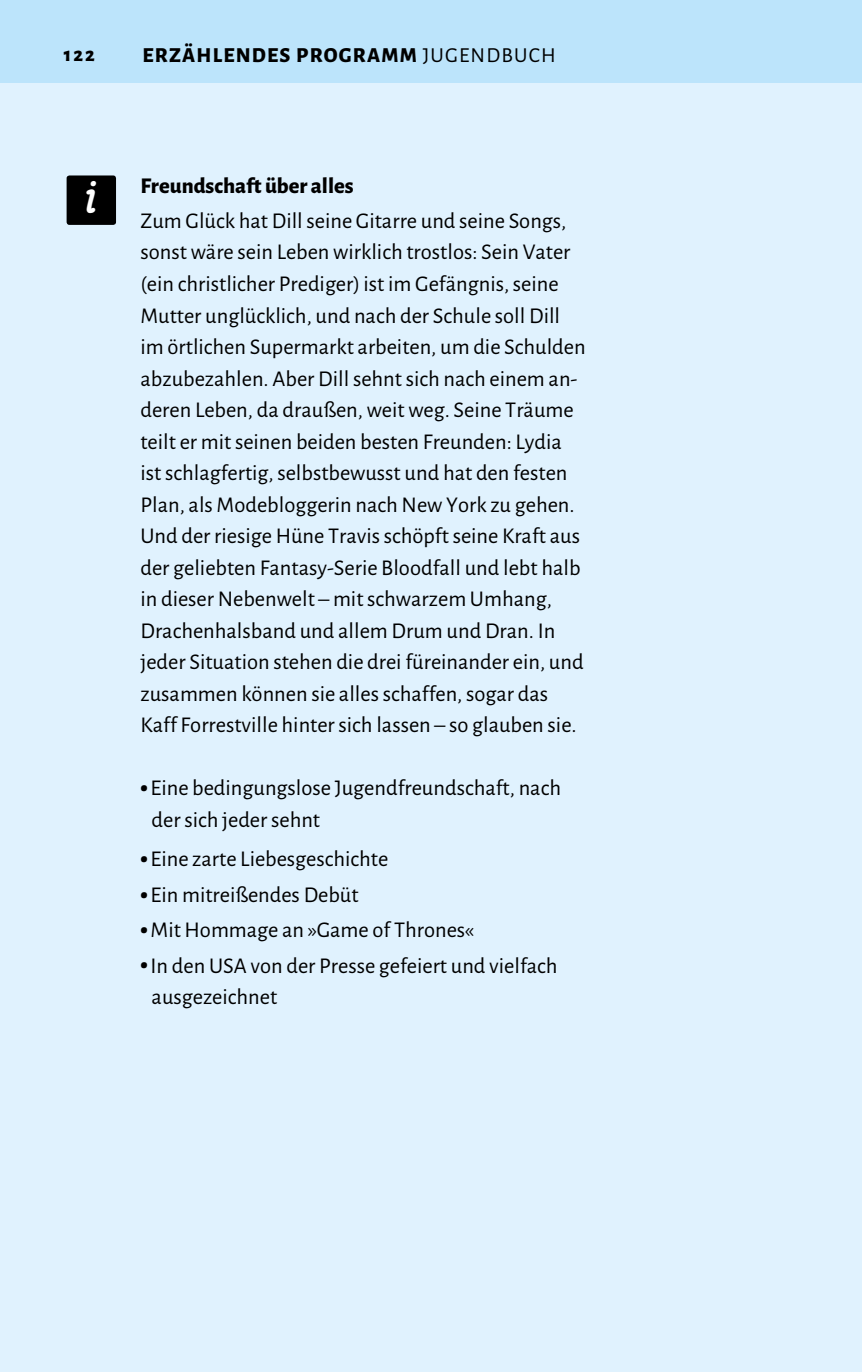
<style>
.page{position:relative;width:862px;height:1372px;background:#fff}
.page>*{position:absolute;margin:0;border:0;box-sizing:border-box;transform-origin:0 0}
.t1{font:22.5px/31.5px "Alegreya Sans";color:#000}
.t2{font:800 21.38px "Alegreya Sans";letter-spacing:.055em;color:#000}
.t3{font:800 20.25px "Alegreya Sans";color:#000}
.s1{font-weight:400}
.s2{font-family:"Poppl College Two BQ";font-weight:500;font-size:48.82px;color:#fff}
.s3{font-weight:800}
.s4{font-weight:900;font-style:italic}
</style>
<div class="page">
<div style="left:0;top:81px;width:861px;height:1290px;background:#e0f2fe"></div>
<div style="left:67px;top:175px;width:49px;height:50px;background:#000;border-radius:3px"></div>
<div style="left:0;top:0;width:861px;height:83px;background:#bce4fb"></div>
<p class="t3" style="left:64px;top:43px;width:32px">122</p>
<p class="t2" style="left:142px;top:43px;width:414px">ERZÄHLENDES PROGRAMM <span class="s1">JUGENDBUCH</span></p>
<p class="t1" style="left:140px;top:169px;width:427px;line-height:35.6px;text-indent:-56px"><span class="s2">i</span> <span class="s3">Freundschaft über alles<br></span>Zum Glück hat Dill seine Gitarre und seine Songs,</p>
<p class="t1" style="left:140px;top:238px;width:446px">sonst wäre sein Leben wirklich trostlos: Sein Vater (ein christlicher Prediger) ist im Gefängnis, seine Mutter unglücklich, und nach der Schule soll Dill im örtlichen Supermarkt arbeiten, um die Schulden abzubezahlen. Aber Dill sehnt sich nach einem an&shy;deren Leben, da draußen, weit weg. Seine Träume teilt er mit seinen beiden besten Freunden: Lydia ist schlagfertig, selbstbewusst und hat den festen Plan, als Modebloggerin nach New York zu gehen.<br>Und der riesige Hüne Travis schöpft seine Kraft aus der geliebten Fantasy-Serie Bloodfall und lebt halb in dieser Nebenwelt – mit schwarzem Umhang, Drachenhalsband und allem Drum und Dran. In jeder Situation stehen die drei füreinander ein, und zusammen können sie alles schaffen, sogar das Kaff Forrestville hinter sich lassen – so glauben sie.</p>
<p class="t1" style="left:151px;top:773px;width:411px;text-indent:-11px"><span class="s4">•</span> Eine bedingungslose Jugendfreundschaft, nach der sich jeder sehnt</p>
<p class="t1" style="left:140px;top:844px;width:249px"><span class="s4">•</span> Eine zarte Liebesgeschichte</p>
<p class="t1" style="left:140px;top:880px;width:219px"><span class="s4">•</span> Ein mitreißendes Debüt</p>
<p class="t1" style="left:140px;top:915px;width:335px"><span class="s4">•</span> Mit Hommage an »Game of Thrones«</p>
<p class="t1" style="left:151px;top:951px;width:407px;text-indent:-11px"><span class="s4">•</span> In den USA von der Presse gefeiert und vielfach ausgezeichnet</p>
</div>
